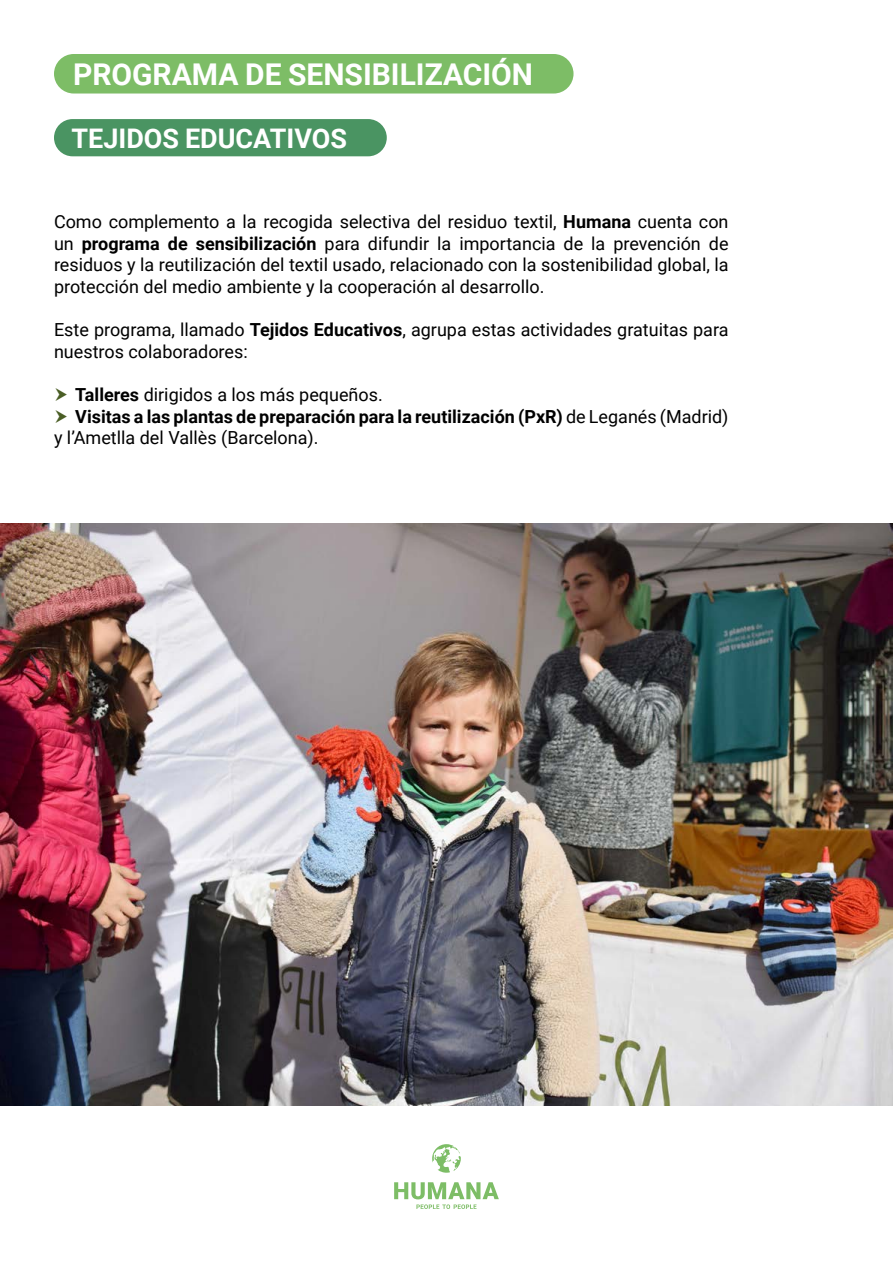
<style>
.page{position:relative;width:893px;height:1263px;background:#fff}
.page>*{position:absolute;margin:0;border:0;box-sizing:border-box;transform-origin:0 0}
.t1{font:700 30px "Roboto";color:#fff}
.t2{font:700 27px "Roboto";color:#fff}
.t3{font:18px/21.6px "Roboto";color:#000;text-align:justify}
.t4{font:700 18px "Roboto";color:#000}
.s1{font-weight:700}
.s2{font-weight:400}
</style>
<div class="page">
<svg style="left:432px;top:1144px;width:29px;height:29px"></svg>
<svg style="left:394px;top:1182px;width:105px;height:27px"></svg>
<div style="left:54px;top:54px;width:519px;height:40px;background:#7dbd66;border-radius:20px"></div>
<div style="left:54px;top:119px;width:333px;height:37px;background:#4a9462;border-radius:19px"></div>
<img style="left:0;top:523px;width:893px;height:583px">
<h1 class="t1" style="left:73px;top:53px;width:462px">PROGRAMA DE SENSIBILIZACIÓN</h1>
<h2 class="t2" style="left:72px;top:119px;width:277px">TEJIDOS EDUCATIVOS</h2>
<p class="t3" style="left:54px;top:210px;width:676px">Como complemento a la recogida selectiva del residuo textil, <span class="s1">Humana</span> cuenta con un <span class="s1">programa de sensibilización</span> para difundir la importancia de la prevención de residuos y la reutilización del textil usado, relacionado con la sostenibilidad global, la protección del medio ambiente y la cooperación al desarrollo.</p>
<p class="t3" style="left:54px;top:318px;width:676px">Este programa, llamado <span class="s1">Tejidos Educativos</span>, agrupa estas actividades gratuitas para nuestros colaboradores:</p>
<p class="t3" style="left:75px;top:383px;width:309px"><span class="s1">Talleres</span> dirigidos a los más pequeños.</p>
<p class="t4" style="left:75px;top:404px;width:655px">Visitas a las plantas de preparación para la reutilización (PxR) <span class="s2">de Leganés (Madrid)</span></p>
<p class="t3" style="left:54px;top:426px;width:266px">y l’Ametlla del Vallès (Barcelona).</p>
</div>
